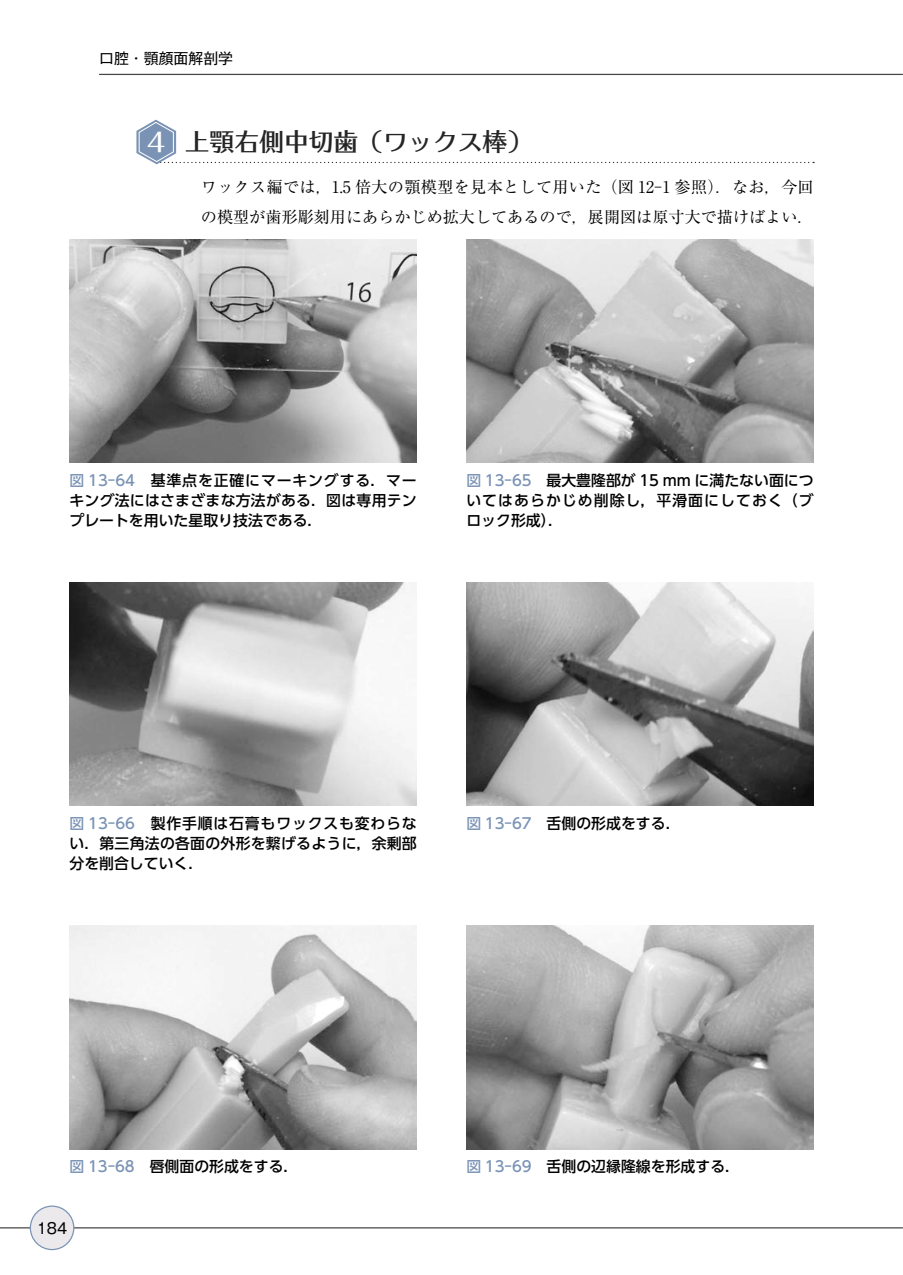
<style>
.page{position:relative;width:903px;height:1275px;background:#fff}
.page>*{position:absolute;margin:0;border:0;box-sizing:border-box;transform-origin:0 0}
.見出し01{font:24.85px "UD Typos 512 Std";color:#252525}
.t1{font:24.85px "UD Typos 512 Std";color:#fff}
.本文{font:16.1px/29.8px "Ryumin Pr 5";color:#000}
.図キャプション{font:500 14.88px/20.1px "UD Shin Go Pr 6 N";letter-spacing:.015em;color:#000;text-align:justify}
.t2{font:14.88px "Gothic MB101 Pr 5";color:#000}
.s1{color:#7a93b5}
</style>
<div class="page">
<hr style="left:99px;top:74px;width:804px;height:1px;background:#464646">
<hr style="left:0;top:1227px;width:903px;height:1px;background:#464646">
<div style="left:30px;top:1206px;width:44px;height:43px;background:#ece9ec;border-radius:50%"></div>
<div style="left:30px;top:1205px;width:44px;height:45px;border:1px solid #7a93b5;border-radius:50%"></div>
<img style="left:69px;top:239px;width:348px;height:224px">
<img style="left:466px;top:239px;width:347px;height:224px">
<img style="left:69px;top:582px;width:348px;height:224px">
<img style="left:466px;top:582px;width:348px;height:224px">
<img style="left:69px;top:926px;width:348px;height:223px">
<img style="left:466px;top:926px;width:347px;height:223px">
<svg style="left:136px;top:120px;width:678px;height:44px"></svg>
<p class="t2" style="left:99px;top:46px;width:135px">口腔・顎顔面解剖学</p>
<p class="t1" style="left:147px;top:121px;width:20px">4</p>
<p class="見出し01" style="left:185px;top:121px;width:349px">上顎右側中切歯（ワックス棒）</p>
<p class="本文" style="left:201px;top:171px;width:614px">ワックス編では，1.5 倍大の顎模型を見本として用いた（図 12-1 参照）．なお，今回の模型が歯形彫刻用にあらかじめ拡大してあるので，展開図は原寸大で描けばよい．</p>
<p class="図キャプション" style="left:69px;top:470px;width:349px"><span class="s1">図 13-64</span>　基準点を正確にマーキングする．マーキング法にはさまざまな方法がある．図は専用テンプレートを用いた星取り技法である．</p>
<p class="図キャプション" style="left:466px;top:470px;width:349px"><span class="s1">図 13-65</span>　最大豊隆部が 15 mm に満たない面についてはあらかじめ削除し，平滑面にしておく（ブロック形成）．</p>
<p class="図キャプション" style="left:69px;top:813px;width:349px"><span class="s1">図 13-66</span>　製作手順は石膏もワックスも変わらない．第三角法の各面の外形を繋げるように，余剰部分を削合していく．</p>
<p class="図キャプション" style="left:466px;top:813px;width:216px"><span class="s1">図 13-67</span>　舌側の形成をする．</p>
<p class="図キャプション" style="left:69px;top:1156px;width:231px"><span class="s1">図 13-68</span>　唇側面の形成をする．</p>
<p class="図キャプション" style="left:466px;top:1156px;width:275px"><span class="s1">図 13-69</span>　舌側の辺縁隆線を形成する．</p>
<p class="t2" style="left:37px;top:1215px;width:32px">184</p>
</div>
